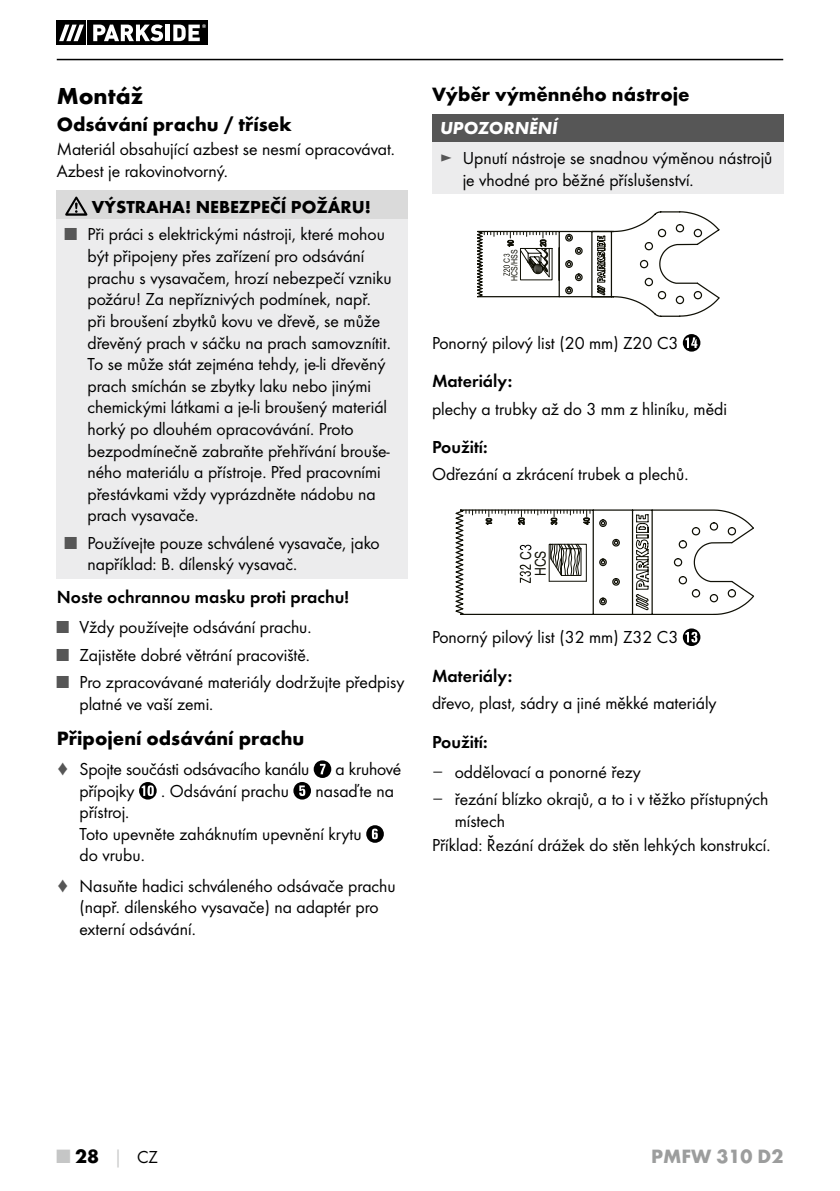
<style>
.page{position:relative;width:840px;height:1191px;background:#fff}
.page>*{position:absolute;margin:0;border:0;box-sizing:border-box;transform-origin:0 0}
.t1{font:700 24px "Futura";color:#000}
.t2{font:700 20px "Futura";color:#000}
.t3{font:700 20px "Futura";color:#9c9d9d}
.t4{font:18px/21.6px "Futura Boo";color:#000}
.t5{font:18px "Futura Dem";color:#000}
.t6{font:700 18px "Futura";color:#000}
.t7{font:italic 700 18px "Futura";color:#fff}
.t8{font:15.2px "Arial";color:#101006;scale:.81 1}
.t9{font:8.8px "Arial";color:#101006;scale:.81 1}
.t10{font:8.4px "Arial";color:#101006;scale:.81 1}
.s1{color:#565656}
.s2{font-family:"Verdana";color:#565656}
.s3{color:#c5c6c6}
.s4{font-size:18px;color:#c5c6c6}
.s5{font-family:"Futura Boo";font-weight:400;font-size:18px}
</style>
<div class="page">
<hr style="left:57px;top:59px;width:725px;height:1px;background:#000">
<svg style="left:56px;top:20px;width:32px;height:25px"></svg>
<div style="left:57px;top:20px;width:29px;height:25px;background:#000"></div>
<div style="left:88px;top:20px;width:120px;height:25px;background:#000"></div>
<svg style="left:59px;top:25px;width:25px;height:16px"></svg>
<svg style="left:93px;top:24px;width:70px;height:17px"></svg>
<hr style="left:166px;top:25px;width:4px;height:16px;background:#fff">
<svg style="left:173px;top:24px;width:33px;height:17px"></svg>
<div style="left:57px;top:191px;width:351px;height:28px;background:#dadada"></div>
<div style="left:57px;top:219px;width:351px;height:359px;background:#ececed"></div>
<svg style="left:65px;top:197px;width:22px;height:19px"></svg>
<svg style="left:139px;top:782px;width:18px;height:17px"></svg>
<svg style="left:293px;top:760px;width:38px;height:39px"></svg>
<svg style="left:366px;top:825px;width:17px;height:17px"></svg>
<div style="left:432px;top:115px;width:350px;height:28px;background:#565656"></div>
<div style="left:432px;top:143px;width:350px;height:51px;background:#ececed"></div>
<svg style="left:682px;top:334px;width:18px;height:18px"></svg>
<svg style="left:682px;top:628px;width:18px;height:18px"></svg>
<svg style="left:477px;top:211px;width:243px;height:106px"></svg>
<svg style="left:455px;top:509px;width:299px;height:105px"></svg>
<h1 class="t1" style="left:57px;top:81px;width:88px">Montáž</h1>
<p class="t2" style="left:57px;top:112px;width:236px">Odsávání prachu / třísek</p>
<p class="t4" style="left:57px;top:138px;width:337px">Materiál obsahující azbest se nesmí opracovávat.<br>Azbest je rakovinotvorný.</p>
<p class="t6" style="left:92px;top:196px;width:280px">VÝSTRAHA! NEBEZPEČÍ POŽÁRU!</p>
<p class="t4" style="left:87px;top:223px;width:305px;text-indent:-23px"><span class="s1">■</span> Při práci s elektrickými nástroji, které mohou být připojeny přes zařízení pro odsávání prachu s vysavačem, hrozí nebezpečí vzniku požáru! Za nepříznivých podmínek, např.<br>při broušení zbytků kovu ve dřevě, se může dřevěný prach v sáčku na prach samovznítit.<br>To se může stát zejména tehdy, je-li dřevěný prach smíchán se zbytky laku nebo jinými chemickými látkami a je-li broušený materiál horký po dlouhém opracovávání. Proto bezpodmínečně zabraňte přehřívání brouše&shy;ného materiálu a přístroje. Před pracovními přestávkami vždy vyprázdněte nádobu na prach vysavače.</p>
<p class="t4" style="left:87px;top:532px;width:294px;text-indent:-23px"><span class="s1">■</span> Používejte pouze schválené vysavače, jako například: B. dílenský vysavač.</p>
<p class="t5" style="left:57px;top:586px;width:293px">Noste ochrannou masku proti prachu!</p>
<p class="t4" style="left:57px;top:616px;width:254px"><span class="s1">■</span> Vždy používejte odsávání prachu.</p>
<p class="t4" style="left:57px;top:643px;width:252px"><span class="s1">■</span> Zajistěte dobré větrání pracoviště.</p>
<p class="t4" style="left:79px;top:671px;width:326px;text-indent:-23px"><span class="s1">■</span> Pro zpracovávané materiály dodržujte předpisy platné ve vaší zemi.</p>
<p class="t2" style="left:57px;top:726px;width:249px">Připojení odsávání prachu</p>
<p class="t4" style="left:57px;top:758px;width:254px"><span class="s1">♦</span> Spojte součásti odsávacího kanálu</p>
<p class="t4" style="left:335px;top:758px;width:67px">a kruhové</p>
<p class="t4" style="left:79px;top:779px;width:57px">přípojky</p>
<p class="t4" style="left:161px;top:779px;width:129px">. Odsávání prachu</p>
<p class="t4" style="left:315px;top:779px;width:80px">nasaďte na</p>
<p class="t4" style="left:79px;top:801px;width:283px">přístroj.<br>Toto upevněte zaháknutím upevnění krytu do vrubu.</p>
<p class="t4" style="left:79px;top:874px;width:318px;text-indent:-23px"><span class="s1">♦</span> Nasuňte hadici schváleného odsávače prachu (např. dílenského vysavače) na adaptér pro externí odsávání.</p>
<p class="t2" style="left:432px;top:82px;width:259px">Výběr výměnného nástroje</p>
<p class="t7" style="left:440px;top:117px;width:119px">UPOZORNĚNÍ</p>
<p class="t4" style="left:462px;top:147px;width:311px;text-indent:-23px"><span class="s1">►</span> Upnutí nástroje se snadnou výměnou nástrojů je vhodné pro běžné příslušenství.</p>
<p class="t9" style="left:508px;top:316px;width:83px;rotate:-90deg">HCS/HSS HCS/HSS</p>
<p class="t10" style="left:501px;top:262px;width:8px;rotate:-90deg">C</p>
<p class="t4" style="left:432px;top:332px;width:248px">Ponorný pilový list (20 mm) Z20 C3</p>
<p class="t5" style="left:432px;top:370px;width:82px">Materiály:</p>
<p class="t4" style="left:432px;top:397px;width:296px">plechy a trubky až do 3 mm z hliníku, mědi</p>
<p class="t5" style="left:432px;top:436px;width:57px">Použití:</p>
<p class="t4" style="left:432px;top:463px;width:255px">Odřezání a zkrácení trubek a plechů.</p>
<p class="t8" style="left:530px;top:576px;width:33px;rotate:-90deg">HCS</p>
<p class="t8" style="left:515px;top:560px;width:12px;rotate:-90deg">C</p>
<p class="t4" style="left:432px;top:626px;width:248px">Ponorný pilový list (32 mm) Z32 C3</p>
<p class="t5" style="left:432px;top:665px;width:82px">Materiály:</p>
<p class="t4" style="left:432px;top:692px;width:286px">dřevo, plast, sádry a jiné měkké materiály</p>
<p class="t5" style="left:432px;top:730px;width:57px">Použití:</p>
<p class="t4" style="left:432px;top:760px;width:210px"><span class="s2">–</span> oddělovací a ponorné řezy</p>
<p class="t4" style="left:454px;top:788px;width:315px;text-indent:-23px"><span class="s2">–</span> řezání blízko okrajů, a to i v těžko přístupných místech</p>
<p class="t4" style="left:432px;top:834px;width:337px">Příklad: Řezání drážek do stěn lehkých konstrukcí.</p>
<p class="t2" style="left:57px;top:1143px;width:103px"><span class="s3">■</span> 28 <span class="s4">│</span> <span class="s5">CZ</span></p>
<p class="t3" style="left:650px;top:1143px;width:134px">PMFW 310 D2</p>
</div>
